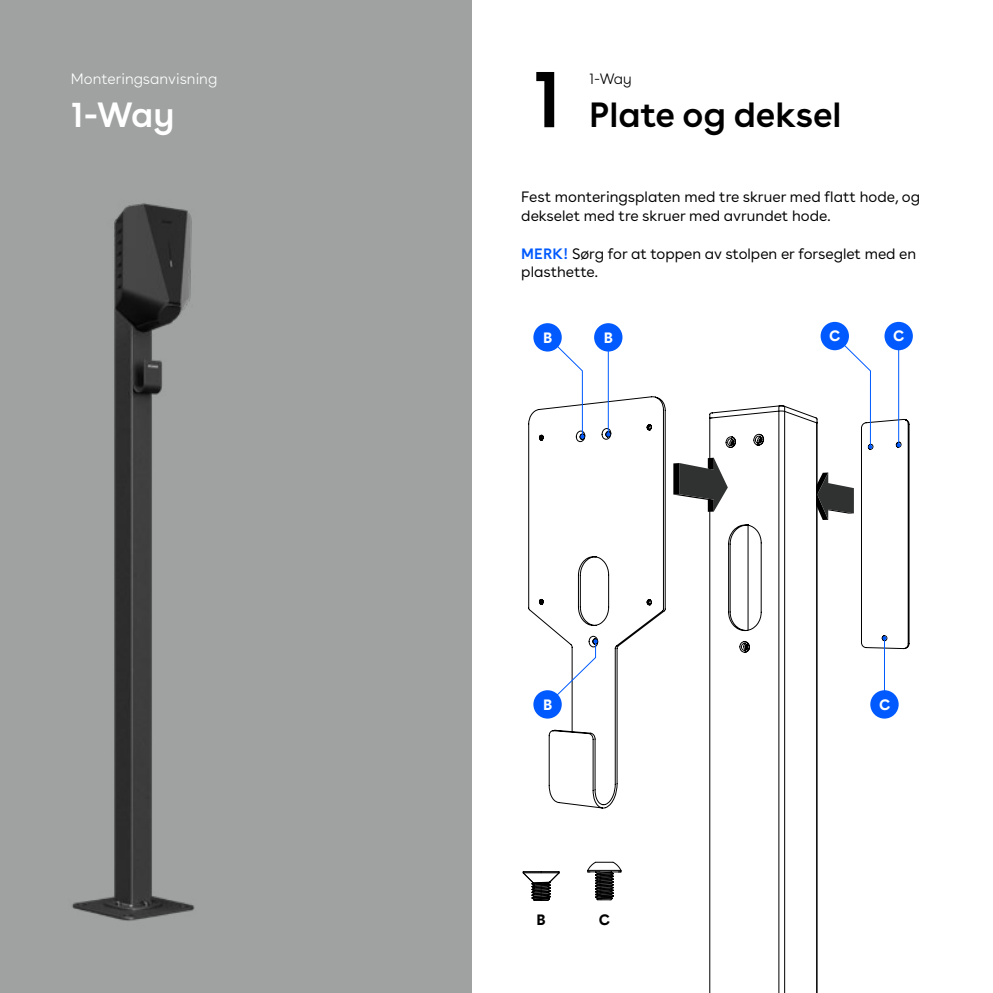
<style>
.page{position:relative;width:993px;height:993px;background:#fff}
.page>*{position:absolute;margin:0;border:0;box-sizing:border-box;transform-origin:0 0}
.t1{font:600 80px "Buenos Aires";color:#000}
.t2{font:600 35px "Buenos Aires";color:#000}
.t3{font:600 35px "Buenos Aires";color:#fff}
.t4{font:15px/18.8px "Buenos Aires";color:#000}
.t5{font:300 15px "Buenos Aires";color:#fff}
.t6{font:700 15px "Buenos Aires";color:#fff}
.t7{font:300 15px "Buenos Aires";color:#000}
.t8{font:700 15px "Buenos Aires";color:#000}
.s1{font-weight:600;color:#005aff}
</style>
<div class="page">
<div style="left:0;top:0;width:471px;height:992px;background:#9fa2a1"></div>
<svg style="left:528px;top:396px;width:137px;height:412px"></svg>
<svg style="left:708px;top:405px;width:201px;height:587px"></svg>
<svg style="left:815px;top:472px;width:38px;height:48px"></svg>
<div style="left:792px;top:450px;width:23px;height:70px;background:#fff"></div>
<svg style="left:673px;top:457px;width:54px;height:54px"></svg>
<div style="left:673px;top:463px;width:6px;height:31px;background:#000"></div>
<hr style="left:897px;top:338px;width:1px;height:107px;background:#005aff">
<svg style="left:896px;top:443px;width:4px;height:4px"></svg>
<hr style="left:607px;top:338px;width:1px;height:96px;background:#005aff">
<svg style="left:606px;top:432px;width:4px;height:4px"></svg>
<hr style="left:883px;top:638px;width:1px;height:66px;background:#005aff">
<svg style="left:882px;top:636px;width:4px;height:4px"></svg>
<svg style="left:546px;top:639px;width:51px;height:66px"></svg>
<svg style="left:545px;top:334px;width:39px;height:104px"></svg>
<svg style="left:833px;top:334px;width:39px;height:115px"></svg>
<svg style="left:522px;top:871px;width:37px;height:29px"></svg>
<svg style="left:587px;top:861px;width:34px;height:39px"></svg>
<img style="left:72px;top:203px;width:123px;height:718px">
<div style="left:533px;top:323px;width:28px;height:28px;background:#005aff;border-radius:50%"></div>
<div style="left:594px;top:323px;width:28px;height:28px;background:#005aff;border-radius:50%"></div>
<div style="left:820px;top:322px;width:28px;height:28px;background:#005aff;border-radius:50%"></div>
<div style="left:884px;top:322px;width:28px;height:28px;background:#005aff;border-radius:50%"></div>
<div style="left:870px;top:690px;width:28px;height:28px;background:#005aff;border-radius:50%"></div>
<div style="left:533px;top:690px;width:28px;height:28px;background:#005aff;border-radius:50%"></div>
<p class="t5" style="left:71px;top:67px;width:148px">Monteringsanvisning</p>
<h2 class="t3" style="left:71px;top:86px;width:105px">1-Way</h2>
<h1 class="t1" style="left:532px;top:32px;width:31px">1</h1>
<p class="t7" style="left:589px;top:67px;width:44px">1-Way</p>
<h2 class="t2" style="left:589px;top:86px;width:254px">Plate og deksel</h2>
<p class="t4" style="left:521px;top:186px;width:400px">Fest monteringsplaten med tre skruer med flatt hode, og dekselet med tre skruer med avrundet hode.</p>
<p class="t4" style="left:521px;top:242px;width:396px"><span class="s1">MERK!</span> Sørg for at toppen av stolpen er forseglet med en plasthette.</p>
<p class="t6" style="left:543px;top:324px;width:11px">B</p>
<p class="t6" style="left:603px;top:324px;width:11px">B</p>
<p class="t6" style="left:829px;top:323px;width:13px">C</p>
<p class="t6" style="left:892px;top:323px;width:13px">C</p>
<p class="t6" style="left:543px;top:691px;width:11px">B</p>
<p class="t6" style="left:878px;top:691px;width:13px">C</p>
<p class="t8" style="left:536px;top:906px;width:11px">B</p>
<p class="t8" style="left:598px;top:906px;width:13px">C</p>
</div>
